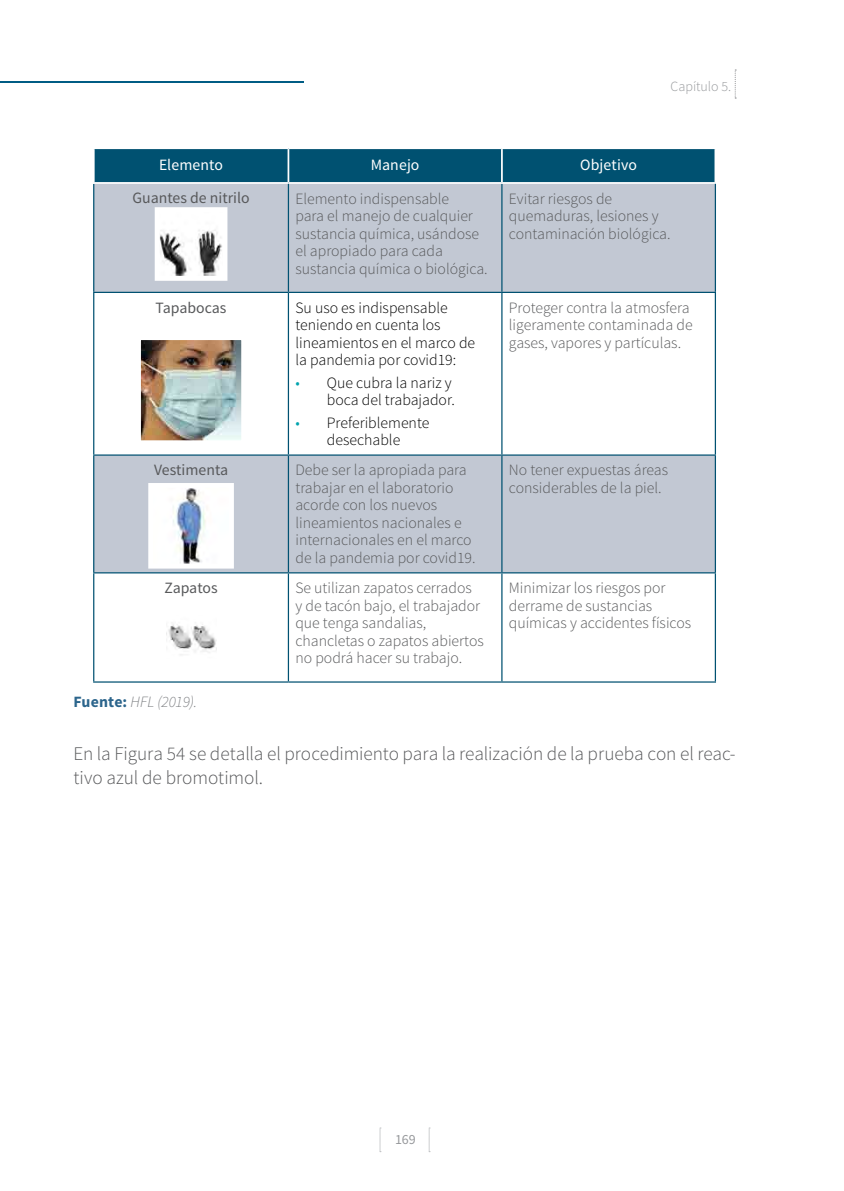
<style>
.page{position:relative;width:844px;height:1191px;background:#fff}
.page>*{position:absolute;margin:0;border:0;box-sizing:border-box;transform-origin:0 0}
.Txt_-_A{font:300 19.25px/24.5px "Source Sans Pro";letter-spacing:-.005em;color:#58595b}
.Izquierda{font:300 15.75px/17.5px "Source Sans Pro";color:#58595b}
.Izquierda-2{font:300 15.75px/17.5px "Source Sans Pro";color:#000}
.Centro{font:15.75px "Source Sans Pro";color:#58595b}
.T2_-_Tablas_cabeza{font:15.75px "Source Sans Pro";letter-spacing:.005em;color:#fff}
.Fuente{font:italic 300 15.75px "Source Sans Pro";letter-spacing:.005em;color:#808285}
.t1{font:300 14px "Source Sans Pro";color:#97999c}
.t2{font:14px "Source Sans Pro";color:#97999c}
.s1{color:#00a3ae}
.s2{font-weight:700;font-style:normal;color:#2c658c}
</style>
<div class="page">
<svg style="left:379px;top:1127px;width:2px;height:25px"></svg>
<svg style="left:428px;top:1127px;width:2px;height:25px"></svg>
<hr style="left:0;top:81px;width:304px;height:2px;background:#005c84">
<svg style="left:734px;top:70px;width:2px;height:29px"></svg>
<div style="left:95px;top:149px;width:619px;height:33px;background:#005171"></div>
<div style="left:94px;top:184px;width:620px;height:108px;background:#c2c8d3"></div>
<svg style="left:94px;top:293px;width:620px;height:388px"></svg>
<hr style="left:287px;top:149px;width:2px;height:33px;background:#fff">
<hr style="left:501px;top:149px;width:1px;height:33px;background:#fff">
<hr style="left:501px;top:184px;width:1px;height:108px;background:#005171">
<hr style="left:93px;top:292px;width:195px;height:1px;background:#005171">
<hr style="left:288px;top:292px;width:214px;height:1px;background:#005171">
<hr style="left:502px;top:292px;width:213px;height:1px;background:#005171">
<hr style="left:501px;top:293px;width:1px;height:161px;background:#005171">
<hr style="left:93px;top:454px;width:195px;height:2px;background:#005171">
<hr style="left:288px;top:454px;width:214px;height:2px;background:#005171">
<hr style="left:502px;top:454px;width:213px;height:2px;background:#005171">
<hr style="left:501px;top:456px;width:1px;height:116px;background:#005171">
<hr style="left:93px;top:572px;width:195px;height:1px;background:#005171">
<hr style="left:288px;top:572px;width:214px;height:1px;background:#005171">
<hr style="left:502px;top:572px;width:213px;height:1px;background:#005171">
<hr style="left:501px;top:573px;width:1px;height:108px;background:#005171">
<hr style="left:93px;top:184px;width:1px;height:108px;background:#005171">
<hr style="left:93px;top:293px;width:1px;height:161px;background:#005171">
<hr style="left:93px;top:456px;width:1px;height:116px;background:#005171">
<hr style="left:93px;top:573px;width:1px;height:108px;background:#005171">
<hr style="left:93px;top:681px;width:195px;height:1px;background:#005171">
<hr style="left:288px;top:184px;width:1px;height:108px;background:#005171">
<hr style="left:714px;top:184px;width:1px;height:108px;background:#005171">
<hr style="left:288px;top:293px;width:1px;height:161px;background:#005171">
<hr style="left:714px;top:293px;width:1px;height:161px;background:#005171">
<hr style="left:288px;top:456px;width:1px;height:116px;background:#005171">
<hr style="left:714px;top:456px;width:1px;height:116px;background:#005171">
<hr style="left:288px;top:573px;width:1px;height:108px;background:#005171">
<hr style="left:714px;top:573px;width:1px;height:108px;background:#005171">
<hr style="left:288px;top:681px;width:214px;height:1px;background:#005171">
<hr style="left:502px;top:681px;width:213px;height:1px;background:#005171">
<img style="left:161px;top:213px;width:60px;height:62px">
<div style="left:155px;top:207px;width:72px;height:74px;border:5px solid #fff"></div>
<img style="left:142px;top:341px;width:98px;height:98px">
<div style="left:136px;top:335px;width:110px;height:110px;border:5px solid #fff"></div>
<img style="left:154px;top:489px;width:74px;height:73px">
<div style="left:158px;top:612px;width:65px;height:49px;background:#fff"></div>
<img style="left:166px;top:624px;width:50px;height:31px">
<p class="t1" style="left:670px;top:78px;width:62px">Capítulo 5.</p>
<p class="T2_-_Tablas_cabeza" style="left:159px;top:155px;width:65px">Elemento</p>
<p class="T2_-_Tablas_cabeza" style="left:371px;top:155px;width:50px">Manejo</p>
<p class="T2_-_Tablas_cabeza" style="left:580px;top:155px;width:58px">Objetivo</p>
<p class="Centro" style="left:132px;top:188px;width:119px">Guantes de nitrilo</p>
<p class="Izquierda" style="left:295px;top:190px;width:194px">Elemento indispensable<br>para el manejo de cualquier sustancia química, usándose el apropiado para cada sustancia química o biológica.</p>
<p class="Izquierda" style="left:509px;top:190px;width:163px">Evitar riesgos de quemaduras, lesiones y contaminación biológica.</p>
<p class="Centro" style="left:156px;top:298px;width:72px">Tapabocas</p>
<p class="Izquierda-2" style="left:295px;top:299px;width:181px">Su uso es indispensable teniendo en cuenta los lineamientos en el marco de la pandemia por covid19:</p>
<p class="Izquierda-2" style="left:295px;top:374px;width:161px;text-align:right"><span class="s1">•</span> Que cubra la nariz y boca del trabajador.</p>
<p class="Izquierda-2" style="left:295px;top:414px;width:135px;text-align:center"><span class="s1">•</span> Preferiblemente desechable</p>
<p class="Izquierda" style="left:509px;top:299px;width:185px">Proteger contra la atmosfera ligeramente contaminada de gases, vapores y partículas.</p>
<p class="Centro" style="left:154px;top:460px;width:75px">Vestimenta</p>
<p class="Izquierda" style="left:295px;top:461px;width:182px">Debe ser la apropiada para trabajar en el laboratorio acorde con los nuevos lineamientos nacionales e internacionales en el marco de la pandemia por covid19.</p>
<p class="Izquierda" style="left:509px;top:461px;width:161px">No tener expuestas áreas considerables de la piel.</p>
<p class="Centro" style="left:164px;top:578px;width:55px">Zapatos</p>
<p class="Izquierda" style="left:295px;top:579px;width:190px">Se utilizan zapatos cerrados<br>y de tacón bajo, el trabajador que tenga sandalias, chancletas o zapatos abiertos no podrá hacer su trabajo.</p>
<p class="Izquierda" style="left:509px;top:579px;width:184px">Minimizar los riesgos por derrame de sustancias químicas y accidentes físicos</p>
<p class="Fuente" style="left:74px;top:692px;width:125px"><span class="s2">Fuente:</span> HFL (2019).</p>
<p class="Txt_-_A" style="left:74px;top:741px;width:663px">En la Figura 54 se detalla el procedimiento para la realización de la prueba con el reac&shy;tivo azul de bromotimol.</p>
<p class="t2" style="left:395px;top:1130px;width:22px">169</p>
</div>
